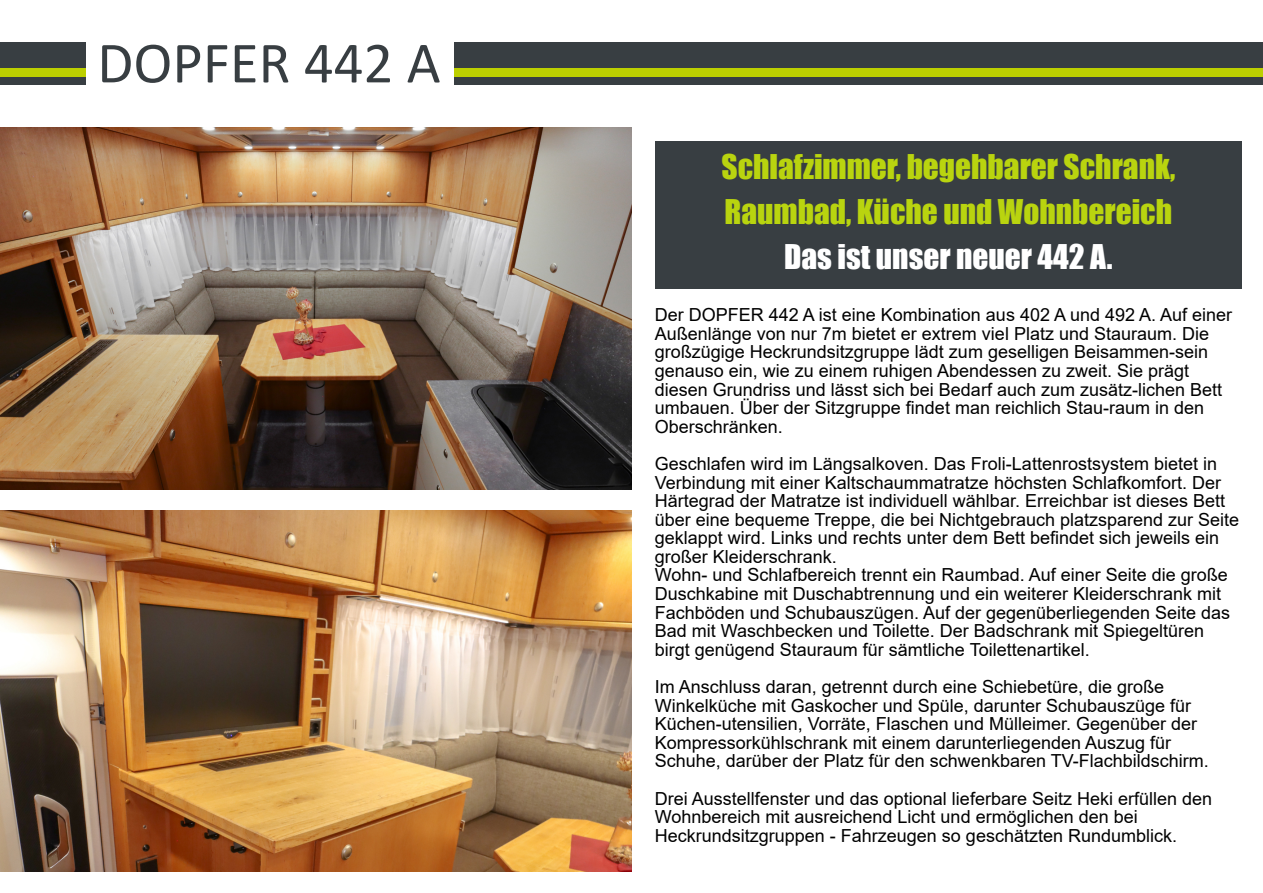
<style>
.page{position:relative;width:1263px;height:893px;background:#fff}
.page>*{position:absolute;margin:0;border:0;box-sizing:border-box;transform-origin:0 0}
.t1{font:58.8px "Calibri";color:#383e42}
.t2{font:31.35px/45px "Impact";color:#b9d40f}
.t3{font:31.35px "Impact";color:#fff}
.t4{font:18px/18.6px "Arial";color:#000}
</style>
<div class="page">
<div style="left:332px;top:43px;width:931px;height:42px;background:#383e42"></div>
<div style="left:0;top:43px;width:85px;height:42px;background:#383e42"></div>
<div style="left:313px;top:68px;width:950px;height:9px;background:#bccf00"></div>
<div style="left:0;top:68px;width:85px;height:9px;background:#bccf00"></div>
<div style="left:97px;top:38px;width:357px;height:59px;background:#fff"></div>
<div style="left:655px;top:141px;width:586px;height:148px;background:#383e42"></div>
<img style="left:0;top:510px;width:631px;height:362px">
<img style="left:0;top:128px;width:631px;height:361px">
<h1 class="t1" style="left:97px;top:38px;width:345px">DOPFER 442 A</h1>
<h2 class="t2" style="left:721px;top:146px;width:455px">Schlafzimmer, begehbarer Schrank,<br>Raumbad, Küche und Wohnbereich</h2>
<h2 class="t3" style="left:784px;top:244px;width:330px">Das ist unser neuer 442 A.</h2>
<p class="t4" style="left:655px;top:307px;width:579px">Der DOPFER 442 A ist eine Kombination aus 402 A und 492 A. Auf einer Außenlänge von nur 7m bietet er extrem viel Platz und Stauraum. Die großzügige Heckrundsitzgruppe lädt zum geselligen Beisammen-sein genauso ein, wie zu einem ruhigen Abendessen zu zweit. Sie prägt diesen Grundriss und lässt sich bei Bedarf auch zum zusätz-lichen Bett umbauen. Über der Sitzgruppe findet man reichlich Stau-raum in den Oberschränken.</p>
<p class="t4" style="left:655px;top:456px;width:586px">Geschlafen wird im Längsalkoven. Das Froli-Lattenrostsystem bietet in Verbindung mit einer Kaltschaummatratze höchsten Schlafkomfort. Der Härtegrad der Matratze ist individuell wählbar. Erreichbar ist dieses Bett über eine bequeme Treppe, die bei Nichtgebrauch platzsparend zur Seite geklappt wird. Links und rechts unter dem Bett befindet sich jeweils ein großer Kleiderschrank.<br>Wohn- und Schlafbereich trennt ein Raumbad. Auf einer Seite die große Duschkabine mit Duschabtrennung und ein weiterer Kleiderschrank mit Fachböden und Schubauszügen. Auf der gegenüberliegenden Seite das Bad mit Waschbecken und Toilette. Der Badschrank mit Spiegeltüren birgt genügend Stauraum für sämtliche Toilettenartikel.</p>
<p class="t4" style="left:655px;top:679px;width:555px">Im Anschluss daran, getrennt durch eine Schiebetüre, die große Winkelküche mit Gaskocher und Spüle, darunter Schubauszüge für Küchen-utensilien, Vorräte, Flaschen und Mülleimer. Gegenüber der Kompressorkühlschrank mit einem darunterliegenden Auszug für Schuhe, darüber der Platz für den schwenkbaren TV-Flachbildschirm.</p>
<p class="t4" style="left:655px;top:791px;width:559px">Drei Ausstellfenster und das optional lieferbare Seitz Heki erfüllen den<br>Wohnbereich mit ausreichend Licht und ermöglichen den bei<br>Heckrundsitzgruppen - Fahrzeugen so geschätzten Rundumblick.</p>
</div>
